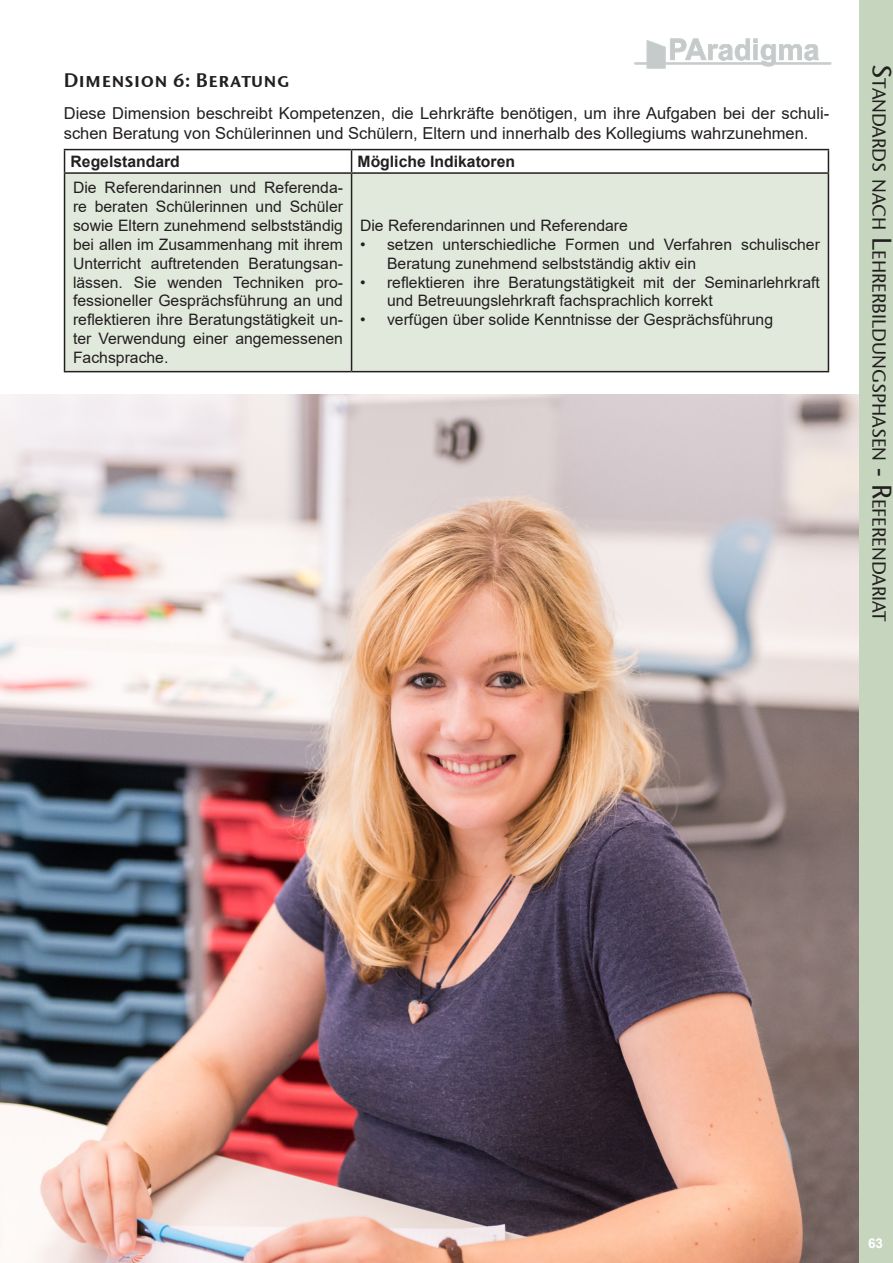
<style>
.page{position:relative;width:893px;height:1263px;background:#fff}
.page>*{position:absolute;margin:0;border:0;box-sizing:border-box;transform-origin:0 0}
.Heading_1{font:19.5px "Stone Sans Semi SCITCTT";color:#231f20}
.t1{font:18.9px "Stone Sans ITCTT Medium";color:#231f20}
.Standardtext{font:16.5px/19.8px "Arial";color:#231f20}
.Standardtext_Tabelle{font:15.75px/18.9px "Arial";color:#231f20}
.Standardtext_Tabelle-2{font:700 15.75px "Arial";color:#231f20}
.t2{font:700 13.5px "Arial";color:#fff}
.s1{font-size:27px}
</style>
<div class="page">
<div style="left:859px;top:0;width:34px;height:1263px;background:#c6d5be"></div>
<img style="left:634px;top:38px;width:198px;height:31px">
<div style="left:65px;top:174px;width:763px;height:197px;background:#e1e9dc"></div>
<hr style="left:64px;top:149px;width:288px;height:1px;background:#231f20">
<svg style="left:64px;top:150px;width:1px;height:22px"></svg>
<hr style="left:352px;top:149px;width:477px;height:1px;background:#231f20">
<svg style="left:351px;top:150px;width:1px;height:22px"></svg>
<svg style="left:828px;top:150px;width:1px;height:22px"></svg>
<hr style="left:64px;top:172px;width:288px;height:2px;background:#231f20">
<hr style="left:64px;top:174px;width:1px;height:197px;background:#231f20">
<hr style="left:352px;top:172px;width:477px;height:2px;background:#231f20">
<hr style="left:351px;top:174px;width:1px;height:197px;background:#231f20">
<hr style="left:828px;top:174px;width:1px;height:197px;background:#231f20">
<hr style="left:64px;top:371px;width:288px;height:1px;background:#231f20">
<hr style="left:352px;top:371px;width:477px;height:1px;background:#231f20">
<img style="left:0;top:395px;width:858px;height:868px">
<p class="Heading_1" style="left:64px;top:68px;width:227px">Dimension 6: Beratung</p>
<p class="Standardtext" style="left:64px;top:103px;width:767px">Diese Dimension beschreibt Kompetenzen, die Lehrkräfte benötigen, um ihre Aufgaben bei der schuli&shy;schen Beratung von Schülerinnen und Schülern, Eltern und innerhalb des Kollegiums wahrzunehmen.</p>
<p class="Standardtext_Tabelle-2" style="left:71px;top:150px;width:111px">Regelstandard</p>
<p class="Standardtext_Tabelle-2" style="left:358px;top:150px;width:159px">Mögliche Indikatoren</p>
<p class="Standardtext_Tabelle" style="left:73px;top:178px;width:271px;text-align:justify">Die Referendarinnen und Referenda&shy;re beraten Schülerinnen und Schüler sowie Eltern zunehmend selbstständig bei allen im Zusammenhang mit ihrem Unterricht auftretenden Beratungsan&shy;lässen. Sie wenden Techniken pro&shy;fessioneller Gesprächsführung an und reflektieren ihre Beratungstätigkeit un&shy;ter Verwendung einer angemessenen Fachsprache.</p>
<p class="Standardtext_Tabelle" style="left:360px;top:216px;width:269px">Die Referendarinnen und Referendare</p>
<p class="Standardtext_Tabelle" style="left:387px;top:235px;width:434px;text-indent:-27px">• setzen unterschiedliche Formen und Verfahren schulischer<br>Beratung zunehmend selbstständig aktiv ein</p>
<p class="Standardtext_Tabelle" style="left:387px;top:272px;width:434px;text-indent:-27px">• reflektieren ihre Beratungstätigkeit mit der Seminarlehrkraft und Betreuungslehrkraft fachsprachlich korrekt</p>
<p class="Standardtext_Tabelle" style="left:360px;top:310px;width:415px">• verfügen über solide Kenntnisse der Gesprächsführung</p>
<p class="t1" style="left:891px;top:64px;width:560px;rotate:90deg"><span class="s1">S</span>tandards nach <span class="s1">L</span>ehrerbildungsphasen <span class="s1">- R</span>eferendariat</p>
<p class="t2" style="left:868px;top:1233px;width:17px">63</p>
</div>
